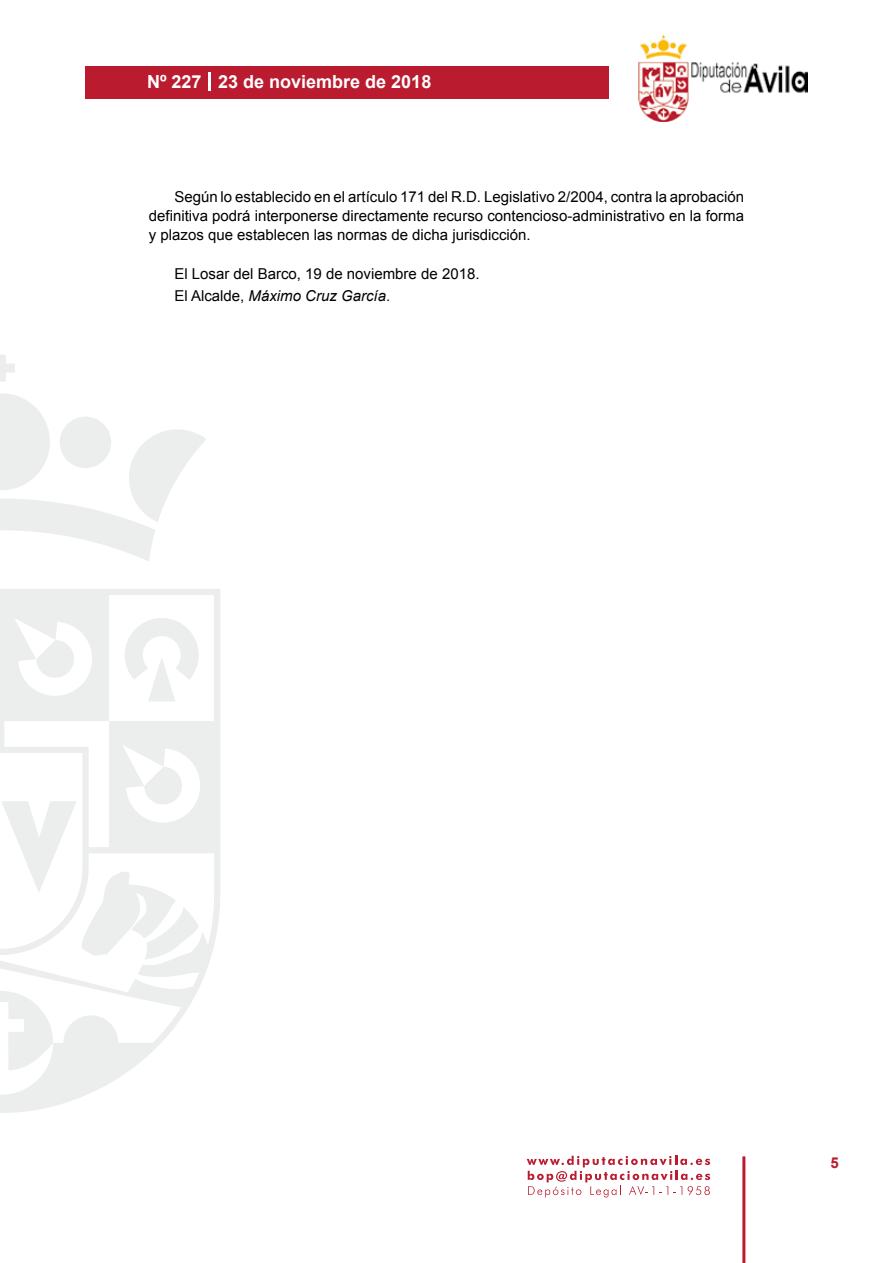
<style>
.page{position:relative;width:893px;height:1263px;background:#fff}
.page>*{position:absolute;margin:0;border:0;box-sizing:border-box;transform-origin:0 0}
.t1{font:700 18px "Arial";color:#fff}
.t2{font:15px/18.8px "Arial";color:#000;text-align:justify}
.t3{font:700 15px "Arial";color:#ba1b2f}
.s1{font-style:italic}
</style>
<div class="page">
<svg style="left:527px;top:1156px;width:183px;height:41px"></svg>
<div style="left:85px;top:66px;width:523px;height:33px;background:#ba1b2f"></div>
<img style="left:638px;top:36px;width:170px;height:86px">
<hr style="left:742px;top:1156px;width:3px;height:107px;background:#ba1b2f">
<svg style="left:208px;top:72px;width:2px;height:18px"></svg>
<svg style="left:0;top:355px;width:15px;height:27px"></svg>
<svg style="left:0;top:393px;width:206px;height:168px"></svg>
<svg style="left:0;top:589px;width:220px;height:524px"></svg>
<svg style="left:36px;top:640px;width:40px;height:40px"></svg>
<svg style="left:125px;top:618px;width:74px;height:83px"></svg>
<svg style="left:0;top:991px;width:53px;height:79px"></svg>
<svg style="left:1px;top:767px;width:198px;height:192px"></svg>
<p class="t1" style="left:147px;top:69px;width:286px">Nº 227 23 de noviembre de 2018</p>
<p class="t2" style="left:149px;top:188px;width:597px;text-indent:26px">Según lo establecido en el artículo 171 del R.D. Legislativo 2/2004, contra la aprobación definitiva podrá interponerse directamente recurso contencioso-administrativo en la forma y plazos que establecen las normas de dicha jurisdicción.</p>
<p class="t2" style="left:174px;top:263px;width:307px;line-height:22.2px">El Losar del Barco, 19 de noviembre de 2018.<br>El Alcalde, <span class="s1">Máximo Cruz García</span>.</p>
<p class="t3" style="left:831px;top:1153px;width:10px">5</p>
</div>
